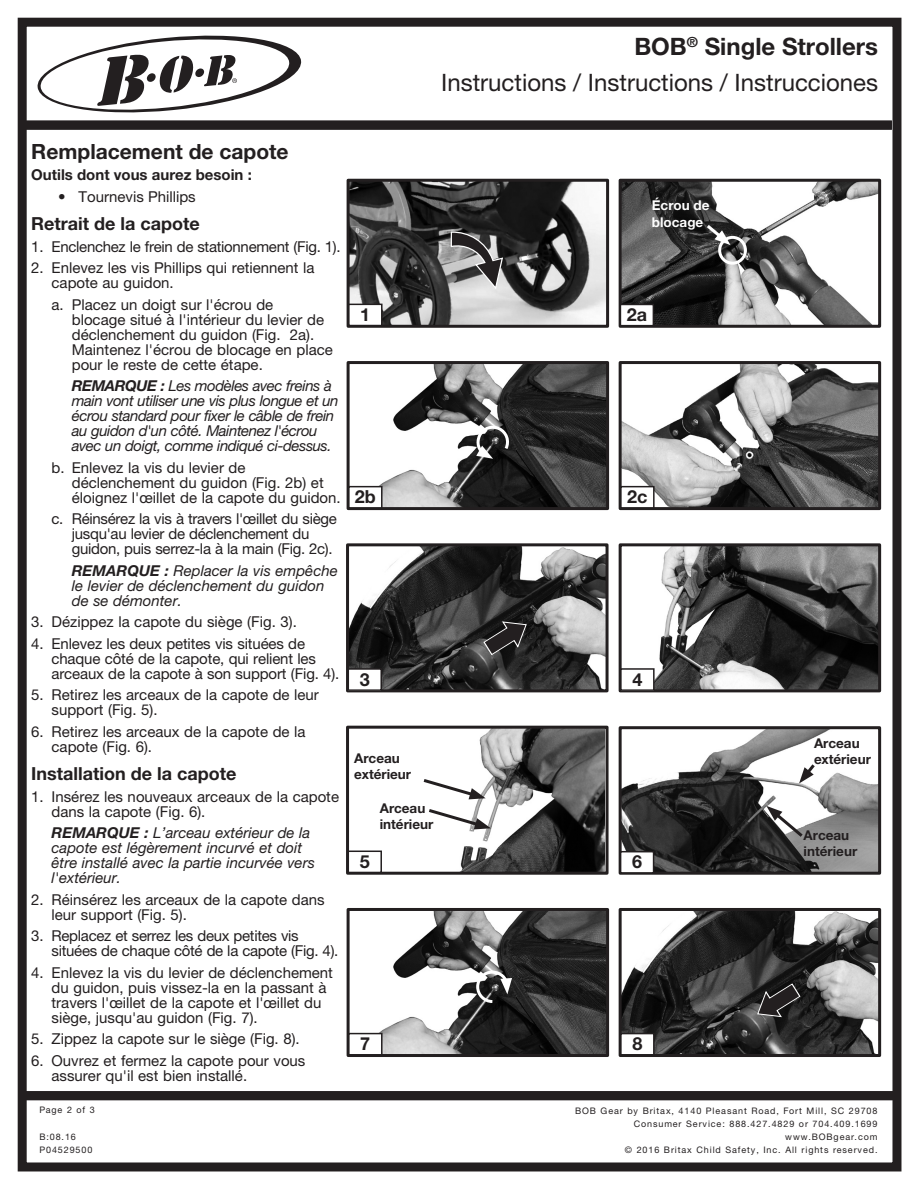
<style>
.page{position:relative;width:918px;height:1188px;background:#fff}
.page>*{position:absolute;margin:0;border:0;box-sizing:border-box;transform-origin:0 0}
.t1{font:24px/35.5px "Helvetica Neue LTW1 G";color:#231f20;text-align:right}
.t2{font:700 21px "Helvetica Neue LTW1 G";color:#231f20}
.t3{font:700 18px "Helvetica Neue LTW1 G";color:#231f20}
.t4{font:15px/15px "Helvetica Neue LTW1 G";color:#231f20}
.t5{font:15px/15px "Helvetica Neue LTW1 G";letter-spacing:-.02em;color:#231f20}
.Numbered_List{font:italic 15px/15px "Helvetica Neue LTW1 G";color:#231f20}
.Numbered_List-2{font:italic 15px/15px "Helvetica Neue LTW1 G";letter-spacing:-.03em;color:#231f20}
.t6{font:700 15px "Helvetica Neue LTW1 G";color:#231f20}
.Callout_Flush_Right{font:700 13.5px/16.2px "Helvetica Neue LTW1 G";color:#231f20}
.Callout_Flush_Right-2{font:700 13.5px/16.2px "Helvetica Neue LTW1 G";color:#fff}
.t7{font:9px/13.2px "Helvetica Neue LTW1 G";letter-spacing:.1em;color:#231f20}
.s1{font-weight:700}
</style>
<div class="page">
<img style="left:359px;top:912px;width:246px;height:141px">
<div style="left:347px;top:908px;width:262px;height:149px;border:3px solid #231f20"></div>
<div style="left:349px;top:1034px;width:33px;height:21px;background:#fff"></div>
<div style="left:348px;top:1033px;width:35px;height:23px;border:2px solid #231f20"></div>
<img style="left:623px;top:365px;width:254px;height:141px">
<div style="left:619px;top:361px;width:262px;height:149px;border:3px solid #231f20"></div>
<div style="left:621px;top:487px;width:33px;height:21px;background:#fff"></div>
<div style="left:620px;top:486px;width:35px;height:23px;border:2px solid #231f20"></div>
<img style="left:359px;top:365px;width:246px;height:141px">
<div style="left:347px;top:361px;width:262px;height:149px;border:3px solid #231f20"></div>
<div style="left:349px;top:487px;width:33px;height:21px;background:#fff"></div>
<div style="left:348px;top:486px;width:35px;height:23px;border:2px solid #231f20"></div>
<svg style="left:476px;top:424px;width:35px;height:35px"></svg>
<img style="left:655px;top:547px;width:222px;height:141px">
<div style="left:619px;top:543px;width:262px;height:149px;border:3px solid #231f20"></div>
<div style="left:620px;top:668px;width:35px;height:23px;border:2px solid #231f20"></div>
<img style="left:350px;top:547px;width:255px;height:141px">
<div style="left:346px;top:543px;width:263px;height:149px;border:3px solid #231f20"></div>
<div style="left:348px;top:669px;width:33px;height:21px;background:#fff"></div>
<div style="left:348px;top:668px;width:34px;height:23px;border:2px solid #231f20"></div>
<svg style="left:479px;top:610px;width:57px;height:53px;background:#313030"></svg>
<svg style="left:475px;top:969px;width:37px;height:36px"></svg>
<img style="left:623px;top:912px;width:254px;height:141px">
<div style="left:619px;top:908px;width:262px;height:149px;border:3px solid #231f20"></div>
<div style="left:621px;top:1034px;width:33px;height:21px;background:#fff"></div>
<div style="left:620px;top:1033px;width:35px;height:23px;border:2px solid #231f20"></div>
<svg style="left:748px;top:976px;width:57px;height:52px;background:#343333"></svg>
<img style="left:460px;top:730px;width:145px;height:141px">
<div style="left:346px;top:726px;width:263px;height:149px;border:3px solid #231f20"></div>
<div style="left:348px;top:851px;width:34px;height:22px;border:2px solid #231f20"></div>
<img style="left:623px;top:730px;width:254px;height:141px">
<div style="left:619px;top:726px;width:262px;height:149px;border:3px solid #231f20"></div>
<div style="left:621px;top:852px;width:33px;height:21px;background:#fff"></div>
<div style="left:620px;top:851px;width:34px;height:23px;border:2px solid #231f20"></div>
<svg style="left:766px;top:806px;width:40px;height:34px"></svg>
<svg style="left:799px;top:761px;width:19px;height:22px"></svg>
<img style="left:351px;top:183px;width:254px;height:141px">
<div style="left:347px;top:179px;width:262px;height:149px;border:3px solid #231f20"></div>
<div style="left:349px;top:304px;width:33px;height:22px;background:#fff"></div>
<div style="left:348px;top:304px;width:35px;height:22px;border:2px solid #231f20"></div>
<svg style="left:450px;top:231px;width:54px;height:60px;background:#7e7d7d"></svg>
<img style="left:623px;top:183px;width:254px;height:141px">
<div style="left:619px;top:179px;width:262px;height:149px;border:3px solid #231f20"></div>
<div style="left:620px;top:304px;width:33px;height:22px;background:#fff"></div>
<div style="left:620px;top:304px;width:34px;height:22px;border:2px solid #231f20"></div>
<div style="left:718px;top:236px;width:29px;height:29px;border:3px solid #fff;border-radius:50%"></div>
<svg style="left:704px;top:222px;width:27px;height:23px"></svg>
<svg style="left:429px;top:807px;width:62px;height:22px"></svg>
<svg style="left:423px;top:777px;width:63px;height:22px"></svg>
<svg style="left:37px;top:35px;width:265px;height:78px"></svg>
<div style="left:22px;top:1091px;width:874px;height:9px;background:#231f20"></div>
<div style="left:21px;top:121px;width:871px;height:9px;background:#231f20"></div>
<div style="left:18px;top:18px;width:883px;height:1153px;border:9px solid #231f20"></div>
<h1 class="t1" style="left:441px;top:29px;width:438px"><span class="s1">BOB</span><sup>®</sup> <span class="s1">Single Strollers<br></span>Instructions / Instructions / Instrucciones</h1>
<p class="t2" style="left:31px;top:138px;width:259px">Remplacement de capote</p>
<p class="t6" style="left:31px;top:166px;width:222px">Outils dont vous aurez besoin :</p>
<p class="t4" style="left:58px;top:189px;width:139px">• Tournevis Phillips</p>
<p class="t3" style="left:31px;top:213px;width:170px">Retrait de la capote</p>
<p class="t5" style="left:31px;top:239px;width:311px">1. Enclenchez le frein de stationnement (Fig. 1).</p>
<p class="t4" style="left:52px;top:260px;width:265px;text-indent:-20px">2. Enlevez les vis Phillips qui retiennent la capote au guidon.</p>
<p class="t4" style="left:72px;top:297px;width:263px;text-indent:-20px">a. Placez un doigt sur l'écrou de<br>blocage situé à l'intérieur du levier de déclenchement du guidon (Fig. 2a).<br>Maintenez l'écrou de blocage en place pour le reste de cette étape.</p>
<p class="Numbered_List-2" style="left:72px;top:378px;width:268px"><span class="s1">REMARQUE :</span> Les modèles avec freins à main vont utiliser une vis plus longue et un écrou standard pour fixer le câble de frein au guidon d'un côté. Maintenez l'écrou avec un doigt, comme indiqué ci-dessus.</p>
<p class="t4" style="left:72px;top:460px;width:270px;text-indent:-20px">b. Enlevez la vis du levier de déclenchement du guidon (Fig. 2b) et éloignez l'œillet de la capote du guidon.</p>
<p class="t5" style="left:72px;top:511px;width:267px;text-indent:-20px">c. Réinsérez la vis à travers l'œillet du siège jusqu'au levier de déclenchement du guidon, puis serrez-la à la main (Fig. 2c).</p>
<p class="Numbered_List" style="left:72px;top:563px;width:268px"><span class="s1">REMARQUE :</span> Replacer la vis empêche le levier de déclenchement du guidon de se démonter.</p>
<p class="t4" style="left:31px;top:614px;width:267px">3. Dézippez la capote du siège (Fig. 3).</p>
<p class="t4" style="left:52px;top:636px;width:289px;text-indent:-20px">4. Enlevez les deux petites vis situées de chaque côté de la capote, qui relient les arceaux de la capote à son support (Fig. 4).</p>
<p class="t4" style="left:52px;top:687px;width:269px;text-indent:-20px">5. Retirez les arceaux de la capote de leur support (Fig. 5).</p>
<p class="t4" style="left:52px;top:724px;width:256px;text-indent:-20px">6. Retirez les arceaux de la capote de la capote (Fig. 6).</p>
<p class="t3" style="left:31px;top:763px;width:207px">Installation de la capote</p>
<p class="t4" style="left:52px;top:789px;width:289px;text-indent:-20px">1. Insérez les nouveaux arceaux de la capote dans la capote (Fig. 6).</p>
<p class="Numbered_List" style="left:52px;top:825px;width:265px"><span class="s1">REMARQUE :</span> L’arceau extérieur de la capote est légèrement incurvé et doit être installé avec la partie incurvée vers l'extérieur.</p>
<p class="t4" style="left:52px;top:892px;width:275px;text-indent:-20px">2. Réinsérez les arceaux de la capote dans leur support (Fig. 5).</p>
<p class="t5" style="left:52px;top:928px;width:288px;text-indent:-20px">3. Replacez et serrez les deux petites vis situées de chaque côté de la capote (Fig. 4).</p>
<p class="t4" style="left:52px;top:965px;width:283px;text-indent:-20px">4. Enlevez la vis du levier de déclenchement du guidon, puis vissez-la en la passant à travers l'œillet de la capote et l'œillet du siège, jusqu'au guidon (Fig. 7).</p>
<p class="t4" style="left:31px;top:1031px;width:270px">5. Zippez la capote sur le siège (Fig. 8).</p>
<p class="t4" style="left:52px;top:1053px;width:255px;text-indent:-20px">6. Ouvrez et fermez la capote pour vous assurer qu'il est bien installé.</p>
<p class="t7" style="left:39px;top:1103px;width:57px">Page 2 of 3</p>
<p class="t7" style="left:39px;top:1130px;width:55px">B:08.16<br>P04529500</p>
<p class="Callout_Flush_Right-2" style="left:652px;top:197px;width:59px">Écrou de blocage</p>
<p class="t3" style="left:360px;top:303px;width:12px">1</p>
<p class="t3" style="left:627px;top:304px;width:22px">2a</p>
<p class="t3" style="left:355px;top:486px;width:23px">2b</p>
<p class="t3" style="left:627px;top:486px;width:22px">2c</p>
<p class="t3" style="left:360px;top:668px;width:12px">3</p>
<p class="t3" style="left:632px;top:668px;width:12px">4</p>
<p class="Callout_Flush_Right" style="left:354px;top:750px;width:58px">Arceau extérieur</p>
<p class="Callout_Flush_Right" style="left:380px;top:800px;width:55px">Arceau intérieur</p>
<p class="t3" style="left:360px;top:850px;width:12px">5</p>
<p class="t3" style="left:632px;top:851px;width:12px">6</p>
<p class="t3" style="left:360px;top:1033px;width:12px">7</p>
<p class="t3" style="left:632px;top:1033px;width:12px">8</p>
<p class="Callout_Flush_Right" style="left:814px;top:735px;width:58px">Arceau extérieur</p>
<p class="Callout_Flush_Right" style="left:804px;top:827px;width:55px">Arceau intérieur</p>
<p class="t7" style="left:575px;top:1104px;width:304px;text-align:right">BOB Gear by Britax, 4140 Pleasant Road, Fort Mill, SC 29708<br>Consumer Service: 888.427.4829 or 704.409.1699 www.BOBgear.com<br>© 2016 Britax Child Safety, Inc. All rights reserved.</p>
</div>
